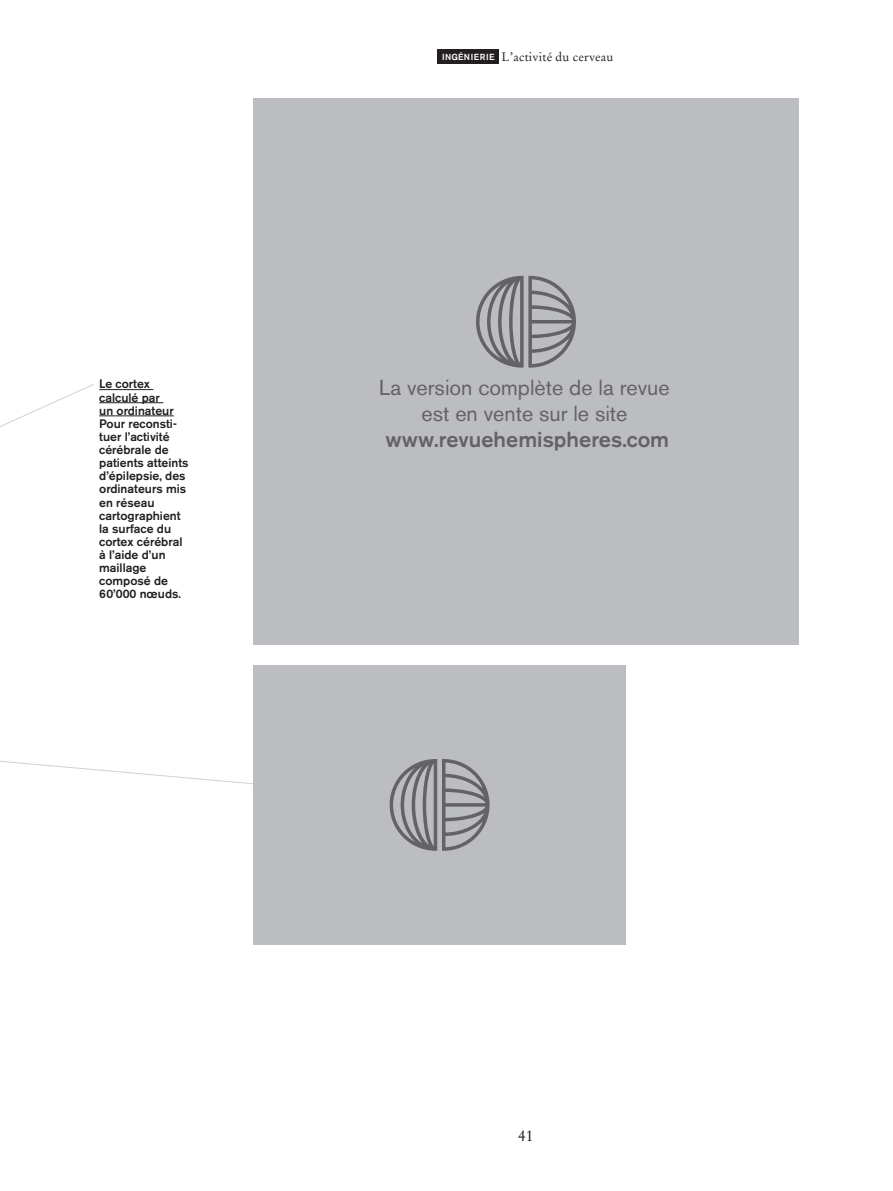
<style>
.page{position:relative;width:893px;height:1191px;background:#fff}
.page>*{position:absolute;margin:0;border:0;box-sizing:border-box;transform-origin:0 0}
.t1{font:21.7px/25.9px "Akzidenz Grotesk BE";color:#636366;text-align:center}
.t2{font:500 21.7px "Akzidenz Grotesk BE";color:#636366}
.t3{font:15.75px "Stempel Garamond";color:#231f20}
.t4{font:500 12.25px/13.1px "Akzidenz Grotesk BE";color:#231f20}
.t5{font:12.25px "Stempel Garamond";letter-spacing:.015em;color:#231f20}
.s1{font-family:"Akzidenz Grotesk BE";font-weight:500;font-size:8.75px;color:#fff}
</style>
<div class="page">
<div style="left:253px;top:99px;width:546px;height:545px;background:#bcbdc0"></div>
<svg style="left:476px;top:276px;width:100px;height:92px"></svg>
<div style="left:437px;top:50px;width:62px;height:14px;background:#231f20"></div>
<div style="left:253px;top:665px;width:373px;height:279px;background:#bcbdc0"></div>
<svg style="left:0;top:384px;width:490px;height:466px"></svg>
<p class="t4" style="left:99px;top:378px;width:91px">Le cortex calculé par<br>un ordinateur<br>Pour reconsti&shy;tuer l’activité cérébrale de patients atteints d’épilepsie, des ordinateurs mis en réseau cartographient la surface du cortex cérébral à l’aide d’un maillage composé de<br>60’000 nœuds.</p>
<p class="t5" style="left:442px;top:50px;width:173px"><span class="s1">INGÉNIERIE</span> L’activité du cerveau</p>
<h1 class="t1" style="left:379px;top:377px;width:292px">La version complète de la revue est en vente sur le site</h1>
<h1 class="t2" style="left:386px;top:432px;width:285px">www.revuehem spheres com</h1>
<p class="t3" style="left:518px;top:1126px;width:17px">41</p>
</div>
